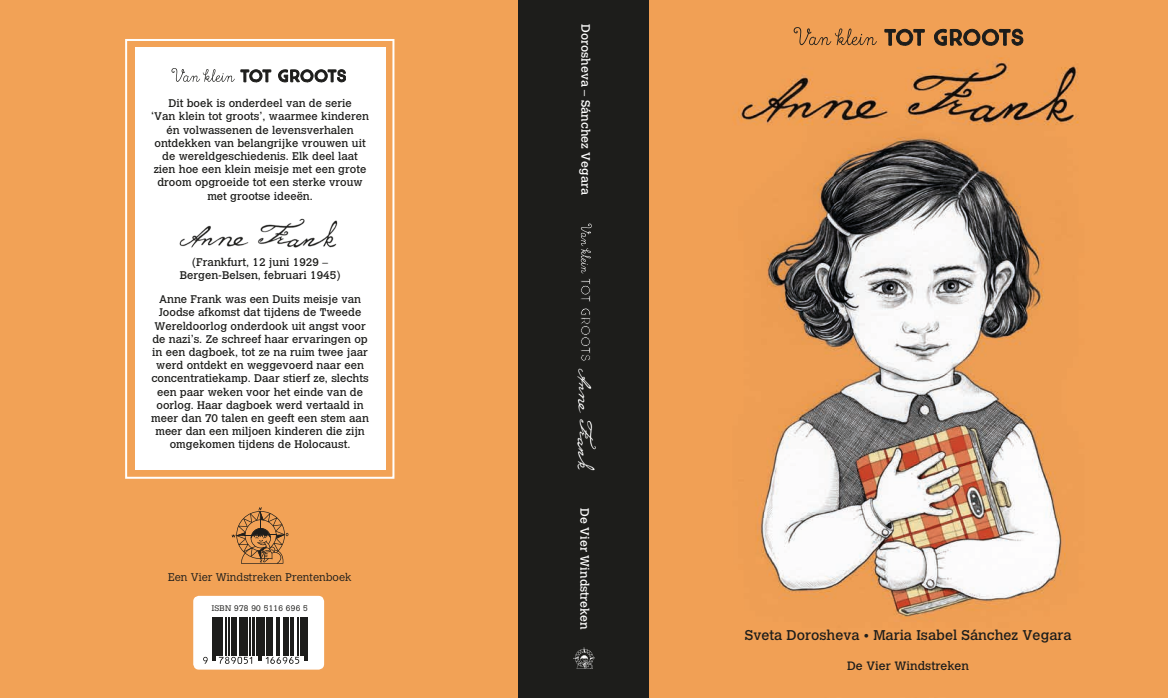
<style>
.page{position:relative;width:1168px;height:698px;background:#fff}
.page>*{position:absolute;margin:0;border:0;box-sizing:border-box;transform-origin:0 0}
.t1{font:14px "Calvert";color:#1d1d1b}
.t2{font:12px "Calvert";color:#fff}
.t3{font:12px "Calvert";color:#1d1d1b}
.t4{font:11px/13.2px "Calvert";color:#1d1d1b;text-align:center}
.t5{font:300 11px "Calvert";color:#1d1d1b}
.t6{font:300 8px "Calvert";letter-spacing:.04em;color:#1d1d1b}
.s1{font-size:15px}
</style>
<div class="page">
<img style="left:649px;top:0;width:519px;height:697px">
<div style="left:0;top:0;width:523px;height:697px;background:#f2a256"></div>
<div style="left:518px;top:0;width:131px;height:697px;background:#1d1d1b"></div>
<img style="left:577px;top:368px;width:19px;height:103px">
<div style="left:135px;top:48px;width:251px;height:422px;background:#fff"></div>
<div style="left:125px;top:39px;width:269px;height:439px;border:2px solid #fff"></div>
<img style="left:179px;top:218px;width:159px;height:30px">
<svg style="left:573px;top:647px;width:22px;height:21px"></svg>
<svg style="left:232px;top:507px;width:56px;height:56px"></svg>
<div style="left:193px;top:595px;width:131px;height:74px;background:#fff;border-radius:6px"></div>
<svg style="left:203px;top:617px;width:105px;height:47px"></svg>
<svg style="left:794px;top:27px;width:83px;height:18px"></svg>
<svg style="left:885px;top:29px;width:39px;height:16px"></svg>
<svg style="left:934px;top:29px;width:89px;height:16px"></svg>
<svg style="left:171px;top:68px;width:64px;height:14px"></svg>
<svg style="left:241px;top:70px;width:30px;height:12px"></svg>
<svg style="left:278px;top:69px;width:68px;height:13px"></svg>
<svg style="left:581px;top:223px;width:11px;height:79px"></svg>
<svg style="left:581px;top:308px;width:9px;height:53px"></svg>
<p class="t4" style="left:151px;top:97px;width:219px">Dit boek is onderdeel van de serie<br>‘Van klein tot groots’, waarmee kinderen én volwassenen de levensverhalen ontdekken van belangrijke vrouwen uit de wereldgeschiedenis. Elk deel laat zien hoe een klein meisje met een grote droom opgroeide tot een sterke vrouw met grootse ideeën.</p>
<p class="t4" style="left:180px;top:255px;width:162px">(Frankfurt, 12 juni 1929 –<br>Bergen-Belsen, februari 1945)</p>
<p class="t4" style="left:151px;top:292px;width:219px">Anne Frank was een Duits meisje van Joodse afkomst dat tijdens de Tweede Wereldoorlog onderdook uit angst voor de nazi’s. Ze schreef haar ervaringen op in een dagboek, tot ze na ruim twee jaar werd ontdekt en weggevoerd naar een concentratiekamp. Daar stierf ze, slechts een paar weken voor het einde van de oorlog. Haar dagboek werd vertaald in meer dan 70 talen en geeft een stem aan meer dan een miljoen kinderen die zijn omgekomen tijdens de Holocaust.</p>
<p class="t5" style="left:168px;top:571px;width:185px">Een Vier Windstreken Prentenboek</p>
<p class="t6" style="left:212px;top:603px;width:98px">ISBN 978 90 5116 696 5</p>
<p class="t2" style="left:593px;top:24px;width:172px;rotate:90deg">Dorosheva – Sánchez Vegara</p>
<p class="t2" style="left:592px;top:507px;width:123px;rotate:90deg">De Vier Windstreken</p>
<p class="t1" style="left:745px;top:627px;width:328px">Sveta Dorosheva <span class="s1">•</span> Maria Isabel Sánchez Vegara</p>
<p class="t3" style="left:847px;top:658px;width:123px">De Vier Windstreken</p>
</div>
